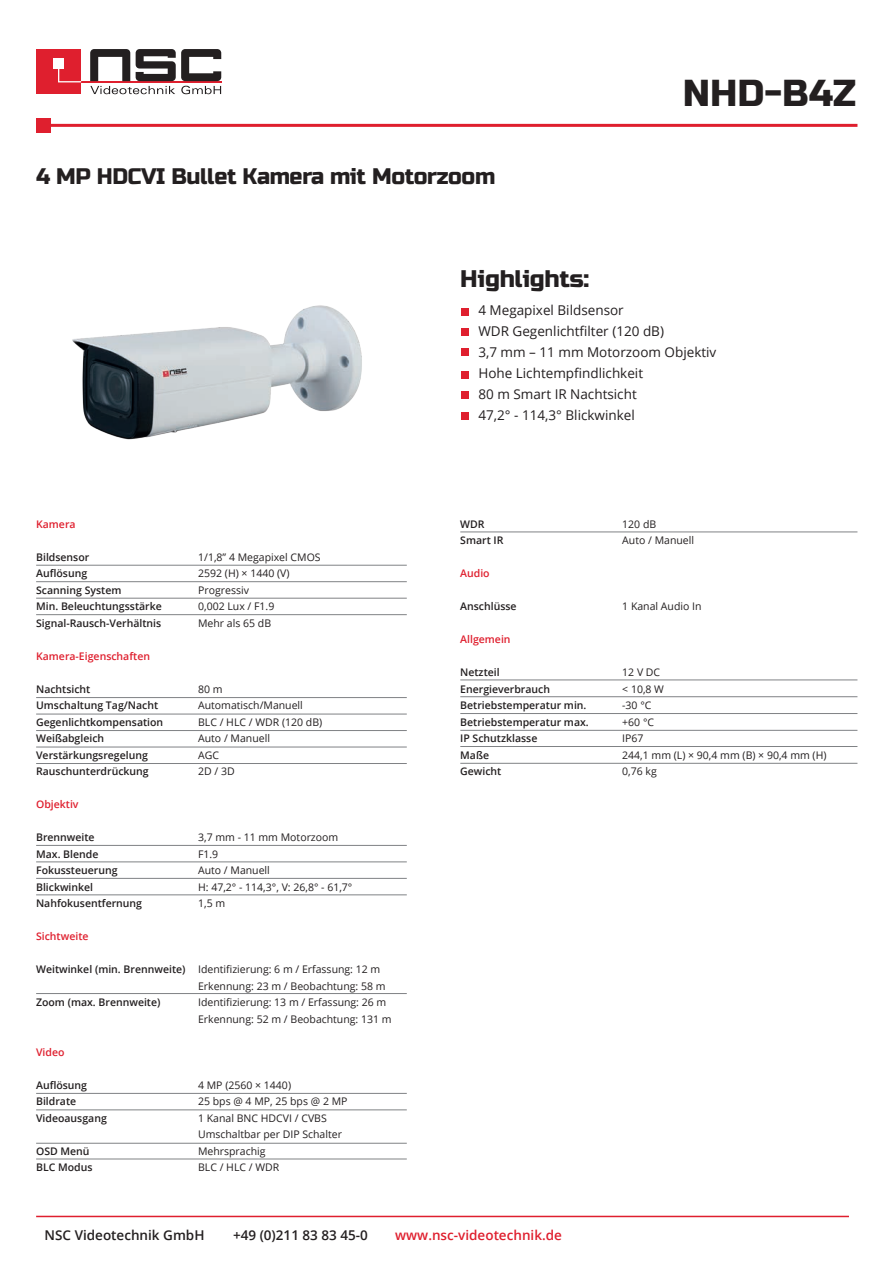
<style>
.page{position:relative;width:893px;height:1263px;background:#fff}
.page>*{position:absolute;margin:0;border:0;box-sizing:border-box;transform-origin:0 0}
.t1{font:37.5px "Russo One";color:#231f20}
.t2{font:24px "Russo One";letter-spacing:-.01em;color:#231f20}
.t3{font:22.5px "Russo One";letter-spacing:-.015em;color:#231f20}
.t4{font:13.5px/21px "Open Sans";color:#231f20}
.t5{font:600 13.5px "Open Sans";color:#231f20}
.t6{font:600 13.5px "Open Sans";color:#df1f2e}
.t7{font:10.5px/16.5px "Open Sans";color:#231f20}
.t8{font:600 10.5px "Open Sans";color:#231f20}
.t9{font:600 10.5px "Open Sans";color:#df1f2e}
.s1{font-weight:600}
</style>
<div class="page">
<hr style="left:36px;top:124px;width:821px;height:3px;background:#df1f2e">
<hr style="left:36px;top:1216px;width:813px;height:1px;background:#df1f2e">
<hr style="left:81px;top:81px;width:140px;height:1px;background:#df1f2e">
<div style="left:36px;top:49px;width:45px;height:45px;background:#df1f2e"></div>
<svg style="left:58px;top:69px;width:23px;height:13px"></svg>
<div style="left:53px;top:58px;width:11px;height:11px;background:#fff"></div>
<svg style="left:90px;top:49px;width:131px;height:45px"></svg>
<div style="left:461px;top:308px;width:8px;height:7px;background:#df1f2e"></div>
<div style="left:461px;top:348px;width:8px;height:8px;background:#df1f2e"></div>
<div style="left:461px;top:391px;width:8px;height:8px;background:#df1f2e"></div>
<div style="left:461px;top:328px;width:8px;height:8px;background:#df1f2e"></div>
<div style="left:461px;top:371px;width:8px;height:8px;background:#df1f2e"></div>
<div style="left:461px;top:412px;width:8px;height:7px;background:#df1f2e"></div>
<div style="left:36px;top:118px;width:15px;height:15px;background:#df1f2e"></div>
<img style="left:72px;top:305px;width:290px;height:135px">
<hr style="left:36px;top:565px;width:371px;height:1px;background:#808285">
<hr style="left:460px;top:531px;width:397px;height:1px;background:#808285">
<hr style="left:36px;top:697px;width:371px;height:1px;background:#808285">
<hr style="left:460px;top:679px;width:397px;height:1px;background:#808285">
<hr style="left:460px;top:713px;width:397px;height:1px;background:#808285">
<hr style="left:460px;top:746px;width:397px;height:1px;background:#808285">
<hr style="left:460px;top:696px;width:397px;height:1px;background:#808285">
<hr style="left:460px;top:730px;width:397px;height:1px;background:#808285">
<hr style="left:460px;top:763px;width:397px;height:1px;background:#808285">
<hr style="left:36px;top:598px;width:371px;height:1px;background:#808285">
<hr style="left:36px;top:730px;width:371px;height:1px;background:#808285">
<hr style="left:36px;top:845px;width:371px;height:1px;background:#808285">
<hr style="left:36px;top:1093px;width:371px;height:1px;background:#808285">
<hr style="left:36px;top:763px;width:371px;height:1px;background:#808285">
<hr style="left:36px;top:878px;width:371px;height:1px;background:#808285">
<hr style="left:36px;top:581px;width:371px;height:1px;background:#808285">
<hr style="left:36px;top:714px;width:371px;height:1px;background:#808285">
<hr style="left:36px;top:614px;width:371px;height:1px;background:#808285">
<hr style="left:36px;top:747px;width:371px;height:1px;background:#808285">
<hr style="left:36px;top:861px;width:371px;height:1px;background:#808285">
<hr style="left:36px;top:1109px;width:371px;height:1px;background:#808285">
<hr style="left:36px;top:1143px;width:371px;height:1px;background:#808285">
<hr style="left:36px;top:1158px;width:371px;height:1px;background:#808285">
<hr style="left:36px;top:894px;width:371px;height:1px;background:#808285">
<hr style="left:36px;top:993px;width:371px;height:1px;background:#808285">
<h3 class="t3" style="left:36px;top:163px;width:461px">4 MP HDCVI Bullet Kamera mit Motorzoom</h3>
<h2 class="t2" style="left:460px;top:264px;width:130px">Highlights:</h2>
<h1 class="t1" style="left:683px;top:72px;width:175px">NHD-B4Z</h1>
<p class="t9" style="left:36px;top:517px;width:41px">Kamera</p>
<p class="t8" style="left:36px;top:550px;width:55px">Bildsensor</p>
<p class="t7" style="left:198px;top:548px;width:124px">1/1,8” 4 Megapixel CMOS</p>
<p class="t8" style="left:36px;top:566px;width:53px">Auflösung</p>
<p class="t7" style="left:198px;top:565px;width:93px">2592 (H) × 1440 (V)</p>
<p class="t8" style="left:36px;top:583px;width:87px">Scanning System</p>
<p class="t7" style="left:198px;top:581px;width:52px">Progressiv</p>
<p class="t8" style="left:36px;top:599px;width:127px">Min. Beleuchtungsstärke</p>
<p class="t7" style="left:198px;top:598px;width:78px">0,002 Lux / F1.9</p>
<p class="t8" style="left:36px;top:616px;width:127px">Signal-Rausch-Verhältnis</p>
<p class="t7" style="left:198px;top:614px;width:75px">Mehr als 65 dB</p>
<p class="t9" style="left:36px;top:649px;width:115px">Kamera-Eigenschaften</p>
<p class="t8" style="left:36px;top:682px;width:56px">Nachtsicht</p>
<p class="t7" style="left:198px;top:680px;width:26px">80 m</p>
<p class="t8" style="left:36px;top:698px;width:124px">Umschaltung Tag/Nacht</p>
<p class="t7" style="left:198px;top:697px;width:106px">Automatisch/Manuell</p>
<p class="t8" style="left:36px;top:715px;width:129px">Gegenlichtkompensation</p>
<p class="t7" style="left:198px;top:713px;width:126px">BLC / HLC / WDR (120 dB)</p>
<p class="t8" style="left:36px;top:731px;width:70px">Weißabgleich</p>
<p class="t7" style="left:198px;top:730px;width:73px">Auto / Manuell</p>
<p class="t8" style="left:36px;top:748px;width:113px">Verstärkungsregelung</p>
<p class="t7" style="left:198px;top:746px;width:22px">AGC</p>
<p class="t8" style="left:36px;top:764px;width:114px">Rauschunterdrückung</p>
<p class="t7" style="left:198px;top:763px;width:38px">2D / 3D</p>
<p class="t9" style="left:36px;top:797px;width:44px">Objektiv</p>
<p class="t8" style="left:36px;top:830px;width:60px">Brennweite</p>
<p class="t7" style="left:198px;top:829px;width:142px">3,7 mm - 11 mm Motorzoom</p>
<p class="t8" style="left:36px;top:847px;width:64px">Max. Blende</p>
<p class="t7" style="left:198px;top:845px;width:22px">F1.9</p>
<p class="t8" style="left:36px;top:863px;width:83px">Fokussteuerung</p>
<p class="t7" style="left:198px;top:862px;width:73px">Auto / Manuell</p>
<p class="t8" style="left:36px;top:880px;width:59px">Blickwinkel</p>
<p class="t7" style="left:198px;top:878px;width:156px">H: 47,2° - 114,3°, V: 26,8° - 61,7°</p>
<p class="t8" style="left:36px;top:896px;width:108px">Nahfokusentfernung</p>
<p class="t7" style="left:198px;top:895px;width:29px">1,5 m</p>
<p class="t9" style="left:36px;top:929px;width:54px">Sichtweite</p>
<p class="t7" style="left:198px;top:961px;width:189px;text-indent:-162px"><span class="s1">Weitwinkel (min. Brennweite)</span> Identifizierung: 6 m / Erfassung: 12 m<br>Erkennung: 23 m / Beobachtung: 58 m</p>
<p class="t8" style="left:36px;top:995px;width:126px">Zoom (max. Brennweite)</p>
<p class="t7" style="left:198px;top:994px;width:195px">Identifizierung: 13 m / Erfassung: 26 m<br>Erkennung: 52 m / Beobachtung: 131 m</p>
<p class="t9" style="left:36px;top:1045px;width:30px">Video</p>
<p class="t8" style="left:36px;top:1078px;width:53px">Auflösung</p>
<p class="t7" style="left:198px;top:1076px;width:94px">4 MP (2560 × 1440)</p>
<p class="t8" style="left:36px;top:1094px;width:42px">Bildrate</p>
<p class="t7" style="left:198px;top:1093px;width:151px">25 bps @ 4 MP, 25 bps @ 2 MP</p>
<p class="t8" style="left:36px;top:1111px;width:72px">Videoausgang</p>
<p class="t7" style="left:198px;top:1109px;width:145px">1 Kanal BNC HDCVI / CVBS<br>Umschaltbar per DIP Schalter</p>
<p class="t8" style="left:36px;top:1144px;width:55px">OSD Menü</p>
<p class="t7" style="left:198px;top:1142px;width:69px">Mehrsprachig</p>
<p class="t8" style="left:36px;top:1160px;width:58px">BLC Modus</p>
<p class="t7" style="left:198px;top:1159px;width:83px">BLC / HLC / WDR</p>
<p class="t4" style="left:478px;top:299px;width:239px">4 Megapixel Bildsensor<br>WDR Gegenlichtfilter (120 dB)<br>3,7 mm – 11 mm Motorzoom Objektiv<br>Hohe Lichtempfindlichkeit<br>80 m Smart IR Nachtsicht<br>47,2° - 114,3° Blickwinkel</p>
<p class="t8" style="left:460px;top:517px;width:26px">WDR</p>
<p class="t7" style="left:622px;top:515px;width:35px">120 dB</p>
<p class="t8" style="left:460px;top:533px;width:45px">Smart IR</p>
<p class="t7" style="left:622px;top:532px;width:73px">Auto / Manuell</p>
<p class="t9" style="left:460px;top:566px;width:31px">Audio</p>
<p class="t8" style="left:460px;top:599px;width:58px">Anschlüsse</p>
<p class="t7" style="left:622px;top:598px;width:81px">1 Kanal Audio In</p>
<p class="t9" style="left:460px;top:632px;width:52px">Allgemein</p>
<p class="t8" style="left:460px;top:665px;width:41px">Netzteil</p>
<p class="t7" style="left:622px;top:664px;width:39px">12 V DC</p>
<p class="t8" style="left:460px;top:682px;width:91px">Energieverbrauch</p>
<p class="t7" style="left:622px;top:680px;width:43px">&lt; 10,8 W</p>
<p class="t8" style="left:460px;top:698px;width:128px">Betriebstemperatur min.</p>
<p class="t7" style="left:622px;top:697px;width:31px">-30 °C</p>
<p class="t8" style="left:460px;top:715px;width:130px">Betriebstemperatur max.</p>
<p class="t7" style="left:622px;top:713px;width:33px">+60 °C</p>
<p class="t8" style="left:460px;top:731px;width:79px">IP Schutzklasse</p>
<p class="t7" style="left:622px;top:730px;width:23px">IP67</p>
<p class="t8" style="left:460px;top:748px;width:30px">Maße</p>
<p class="t7" style="left:622px;top:746px;width:206px">244,1 mm (L) × 90,4 mm (B) × 90,4 mm (H)</p>
<p class="t8" style="left:460px;top:764px;width:43px">Gewicht</p>
<p class="t7" style="left:622px;top:763px;width:36px">0,76 kg</p>
<p class="t5" style="left:45px;top:1226px;width:161px">NSC Videotechnik GmbH</p>
<p class="t5" style="left:233px;top:1226px;width:136px">+49 (0)211 83 83 45-0</p>
<p class="t6" style="left:395px;top:1226px;width:168px">www.nsc-videotechnik.de</p>
</div>
